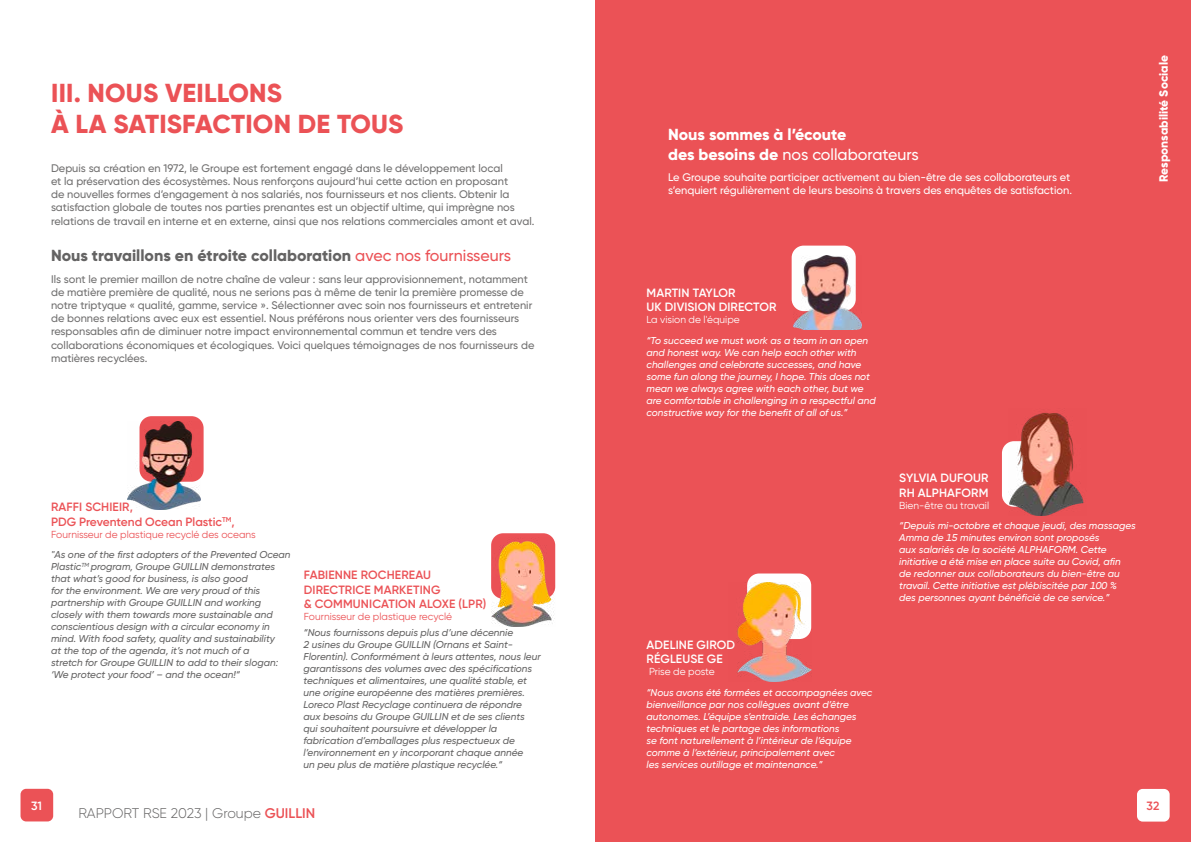
<style>
.page{position:relative;width:1191px;height:842px;background:#fff}
.page>*{position:absolute;margin:0;border:0;box-sizing:border-box;transform-origin:0 0}
.t1{font:800 26px/31.2px "Gilroy";letter-spacing:.01em;color:#eb5256}
.t2{font:800 16px "Gilroy";color:#646363}
.t3{font:800 16px/19.2px "Gilroy";color:#fff}
.t4{font:300 14px "Gilroy";color:#646363}
.t5{font:600 12px/14.4px "Gilroy";letter-spacing:.01em;color:#eb5256}
.t6{font:600 12px/14.4px "Gilroy";letter-spacing:.01em;color:#fff}
.t7{font:800 12px "Gilroy";color:#fff}
.t8{font:500 11px/13.2px "Gilroy";color:#706f6f}
.t9{font:500 11px/13.2px "Gilroy";color:#fff}
.t10{font:10.2px "Gilroy";color:#eb5256}
.t11{font:10.2px "Gilroy";color:#fff}
.t12{font:italic 500 10px/12px "Gilroy";color:#646363}
.t13{font:italic 500 10px/12px "Gilroy";color:#fff}
.s1{font-weight:500;color:#eb5256}
.s2{font-weight:600;color:#eb5256}
.s3{font-weight:500}
</style>
<div class="page">
<div style="left:21px;top:789px;width:32px;height:32px;background:#eb5256;border-radius:6px"></div>
<div style="left:595px;top:0;width:596px;height:842px;background:#eb5256"></div>
<div style="left:139px;top:416px;width:65px;height:66px;background:#eb5256;border-radius:12px"></div>
<img style="left:128px;top:421px;width:72px;height:89px">
<div style="left:491px;top:533px;width:64px;height:66px;background:#eb5256;border-radius:12px"></div>
<img style="left:491px;top:537px;width:64px;height:90px">
<div style="left:1002px;top:441px;width:64px;height:66px;background:#fff;border-radius:12px"></div>
<div style="left:747px;top:573px;width:64px;height:66px;background:#fff;border-radius:12px"></div>
<div style="left:791px;top:246px;width:64px;height:65px;background:#fff;border-radius:12px"></div>
<img style="left:793px;top:255px;width:68px;height:74px">
<img style="left:737px;top:583px;width:74px;height:99px">
<img style="left:1008px;top:412px;width:76px;height:104px">
<div style="left:1137px;top:789px;width:32px;height:32px;background:#fff;border-radius:6px"></div>
<h1 class="t1" style="left:51px;top:77px;width:354px">III. NOUS VEILLONS<br>À LA SATISFACTION DE TOUS</h1>
<p class="t8" style="left:51px;top:161px;width:485px">Depuis sa création en 1972, le Groupe est fortement engagé dans le développement local<br>et la préservation des écosystèmes. Nous renforçons aujourd’hui cette action en proposant<br>de nouvelles formes d’engagement à nos salariés, nos fournisseurs et nos clients. Obtenir la satisfaction globale de toutes nos parties prenantes est un objectif ultime, qui imprègne nos relations de travail en interne et en externe, ainsi que nos relations commerciales amont et aval.</p>
<h2 class="t2" style="left:51px;top:245px;width:461px">Nous travaillons en étroite collaboration <span class="s1">avec nos fournisseurs</span></h2>
<p class="t8" style="left:51px;top:272px;width:485px">Ils sont le premier maillon de notre chaîne de valeur : sans leur approvisionnement, notamment de matière première de qualité, nous ne serions pas à même de tenir la première promesse de notre triptyque « qualité, gamme, service ». Sélectionner avec soin nos fournisseurs et entretenir de bonnes relations avec eux est essentiel. Nous préférons nous orienter vers des fournisseurs responsables afin de diminuer notre impact environnemental commun et tendre vers des collaborations économiques et écologiques. Voici quelques témoignages de nos fournisseurs de matières recyclées.</p>
<p class="t5" style="left:51px;top:500px;width:185px">RAFFI SCHIEIR,<br>PDG Preventend Ocean Plastic<sup>TM</sup>,</p>
<p class="t10" style="left:51px;top:528px;width:206px">Fournisseur de plastique recyclé des oceans</p>
<p class="t12" style="left:51px;top:549px;width:241px">"As one of the first adopters of the Prevented Ocean Plastic<sup>TM</sup> program, Groupe GUILLIN demonstrates that what’s good for business, is also good<br>for the environment. We are very proud of this partnership with Groupe GUILLIN and working closely with them towards more sustainable and conscientious design with a circular economy in mind. With food safety, quality and sustainability<br>at the top of the agenda, it’s not much of a<br>stretch for Groupe GUILLIN to add to their slogan: ‘We protect your food’ – and the ocean!“</p>
<p class="t5" style="left:304px;top:568px;width:184px">FABIENNE ROCHEREAU<br>DIRECTRICE MARKETING<br>&amp; COMMUNICATION ALOXE (LPR)</p>
<p class="t10" style="left:304px;top:610px;width:150px">Fournisseur de plastique recyclé</p>
<p class="t12" style="left:303px;top:626px;width:239px">“Nous fournissons depuis plus d’une décennie<br>2 usines du Groupe GUILLIN (Ornans et Saint-Florentin). Conformément à leurs attentes, nous leur garantissons des volumes avec des spécifications techniques et alimentaires, une qualité stable, et une origine européenne des matières premières.<br>Loreco Plast Recyclage continuera de répondre aux besoins du Groupe GUILLIN et de ses clients qui souhaitent poursuivre et développer la fabrication d’emballages plus respectueux de l’environnement en y incorporant chaque année<br>un peu plus de matière plastique recyclée.“</p>
<p class="t6" style="left:31px;top:798px;width:12px">31</p>
<h3 class="t4" style="left:78px;top:804px;width:238px">RAPPORT RSE 2023 | Groupe <span class="s2">GUILLIN</span></h3>
<h2 class="t3" style="left:668px;top:125px;width:252px">Nous sommes à l’écoute<br>des besoins de <span class="s3">nos collaborateurs</span></h2>
<p class="t9" style="left:668px;top:171px;width:405px">Le Groupe souhaite participer activement au bien-être de ses collaborateurs et s’enquiert régulièrement de leurs besoins à travers des enquêtes de satisfaction.</p>
<p class="t7" style="left:1156px;top:182px;width:128px;rotate:-90deg">Responsabilité Sociale</p>
<p class="t6" style="left:646px;top:285px;width:131px">MARTIN TAYLOR<br>UK DIVISION DIRECTOR</p>
<p class="t11" style="left:646px;top:313px;width:95px">La vision de l'équipe</p>
<p class="t13" style="left:646px;top:334px;width:231px">“To succeed we must work as a team in an open and honest way. We can help each other with challenges and celebrate successes, and have some fun along the journey, I hope. This does not mean we always agree with each other, but we are comfortable in challenging in a respectful and constructive way for the benefit of all of us.”</p>
<p class="t6" style="left:646px;top:637px;width:90px">ADELINE GIROD<br>RÉGLEUSE GE</p>
<p class="t11" style="left:649px;top:665px;width:67px">Prise de poste</p>
<p class="t13" style="left:646px;top:686px;width:227px">“Nous avons été formées et accompagnées avec bienveillance par nos collègues avant d’être autonomes. L’équipe s’entraide. Les échanges techniques et le partage des informations<br>se font naturellement à l’intérieur de l’équipe comme à l’extérieur, principalement avec<br>les services outillage et maintenance.”</p>
<p class="t6" style="left:899px;top:471px;width:91px">SYLVIA DUFOUR<br>RH ALPHAFORM</p>
<p class="t11" style="left:899px;top:499px;width:91px">Bien-être au travail</p>
<p class="t13" style="left:899px;top:520px;width:238px">“Depuis mi-octobre et chaque jeudi, des massages Amma de 15 minutes environ sont proposés<br>aux salariés de la société ALPHAFORM. Cette initiative a été mise en place suite au Covid, afin<br>de redonner aux collaborateurs du bien-être au travail. Cette initiative est plébiscitée par 100 % des personnes ayant bénéficié de ce service.”</p>
<p class="t5" style="left:1146px;top:798px;width:14px">32</p>
</div>
